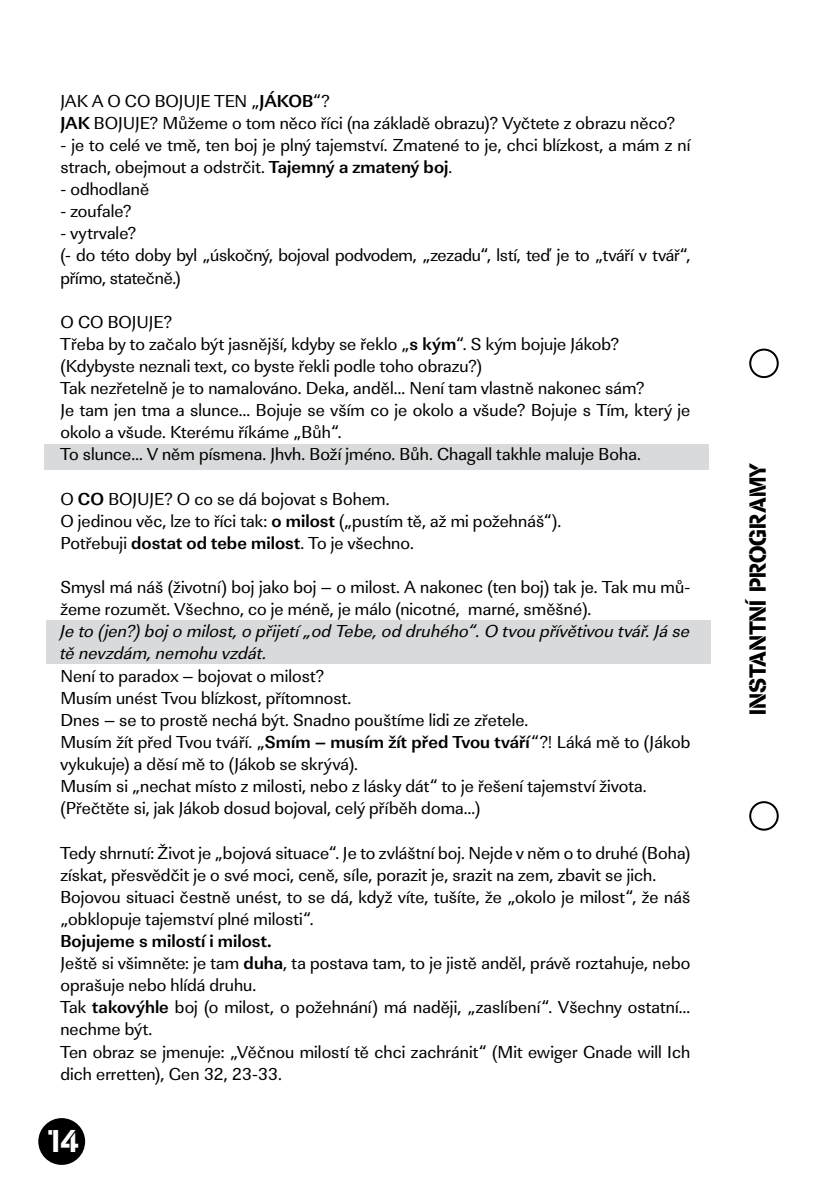
<style>
.page{position:relative;width:840px;height:1191px;background:#fff}
.page>*{position:absolute;margin:0;border:0;box-sizing:border-box;transform-origin:0 0}
.t1{font:33.6px "Cargo DCE";color:#fff}
.t2{font:24.4px "Cargo DCE";letter-spacing:-.01em;color:#000}
.t3{font:18px/22.2px "URW Linear TCE";letter-spacing:.005em;color:#000}
.t4{font:italic 18px/22.2px "URW Linear TCE";letter-spacing:.015em;color:#000}
.s1{font-weight:700}
</style>
<div class="page">
<div style="left:47px;top:619px;width:663px;height:44px;background:#d9dadb"></div>
<div style="left:44px;top:444px;width:664px;height:25px;background:#d9dadb"></div>
<div style="left:748px;top:801px;width:30px;height:29px;border:2px solid #000;border-radius:50%"></div>
<div style="left:748px;top:348px;width:30px;height:30px;border:2px solid #000;border-radius:50%"></div>
<div style="left:38px;top:1118px;width:47px;height:46px;background:#000;border-radius:50%"></div>
<p class="t3" style="left:60px;top:90px;width:616px">JAK A O CO BOJUJE TEN „<span class="s1">JÁKOB</span>“?<br><span class="s1">JAK</span> BOJUJE? Můžeme o tom něco říci (na základě obrazu)? Vyčtete z obrazu něco?</p>
<p class="t3" style="left:60px;top:134px;width:631px">- je to celé ve tmě, ten boj je plný tajemství. Zmatené to je, chci blízkost, a mám z ní strach, obejmout a odstrčit. <span class="s1">Tajemný a zmatený boj</span>.</p>
<p class="t3" style="left:60px;top:178px;width:90px">- odhodlaně</p>
<p class="t3" style="left:60px;top:200px;width:73px">- zoufale?</p>
<p class="t3" style="left:60px;top:222px;width:631px">- vytrvale?<br>(- do této doby byl „úskočný, bojoval podvodem, „zezadu“, lstí, teď je to „tváří v tvář“, přímo, statečně.)</p>
<p class="t3" style="left:60px;top:311px;width:631px">O CO BOJUJE?<br>Třeba by to začalo být jasnější, kdyby se řeklo „<span class="s1">s kým</span>“. S kým bojuje Jákob? (Kdybyste neznali text, co byste řekli podle toho obrazu?)<br>Tak nezřetelně je to namalováno. Deka, anděl… Není tam vlastně nakonec sám?<br>Je tam jen tma a slunce… Bojuje se vším co je okolo a všude? Bojuje s Tím, který je okolo a všude. Kterému říkáme „Bůh“.<br>To slunce… V něm písmena. Jhvh. Boží jméno. Bůh. Chagall takhle maluje Boha.</p>
<p class="t3" style="left:60px;top:488px;width:502px">O <span class="s1">CO</span> BOJUJE? O co se dá bojovat s Bohem.<br>O jedinou věc, lze to říci tak: <span class="s1">o milost</span> („pustím tě, až mi požehnáš“).<br>Potřebuji <span class="s1">dostat od tebe milost</span>. To je všechno.</p>
<p class="t3" style="left:60px;top:576px;width:631px">Smysl má náš (životní) boj jako boj – o milost. A nakonec (ten boj) tak je. Tak mu mů&shy;žeme rozumět. Všechno, co je méně, je málo (nicotné, marné, směšné).</p>
<p class="t4" style="left:60px;top:620px;width:631px">Je to (jen?) boj o milost, o přijetí „od Tebe, od druhého“. O tvou přívětivou tvář. Já se tě nevzdám, nemohu vzdát.</p>
<p class="t3" style="left:60px;top:664px;width:631px">Není to paradox – bojovat o milost?<br>Musím unést Tvou blízkost, přítomnost.<br>Dnes – se to prostě nechá být. Snadno pouštíme lidi ze zřetele.<br>Musím žít před Tvou tváří. „<span class="s1">Smím – musím žít před Tvou tváří</span>“?! Láká mě to (Jákob vykukuje) a děsí mě to (Jákob se skrývá).<br>Musím si „nechat místo z milosti, nebo z lásky dát“ to je řešení tajemství života. (Přečtěte si, jak Jákob dosud bojoval, celý příběh doma…)</p>
<p class="t3" style="left:60px;top:841px;width:631px">Tedy shrnutí: Život je „bojová situace“. Je to zvláštní boj. Nejde v něm o to druhé (Boha) získat, přesvědčit je o své moci, ceně, síle, porazit je, srazit na zem, zbavit se jich.<br>Bojovou situaci čestně unést, to se dá, když víte, tušíte, že „okolo je milost“, že náš „obklopuje tajemství plné milosti“.</p>
<p class="t3" style="left:60px;top:930px;width:631px"><span class="s1">Bojujeme s milostí i milost.<br></span>Ještě si všimněte: je tam <span class="s1">duha</span>, ta postava tam, to je jistě anděl, právě roztahuje, nebo oprašuje nebo hlídá druhu.<br>Tak <span class="s1">takovýhle</span> boj (o milost, o požehnání) má naději, „zaslíbení“. Všechny ostatní… nechme být.<br>Ten obraz se jmenuje: „Věčnou milostí tě chci zachránit“ (Mit ewiger Gnade will Ich dich erretten), Gen 32, 23-33.</p>
<h1 class="t1" style="left:44px;top:1120px;width:36px">14</h1>
<h2 class="t2" style="left:743px;top:714px;width:254px;rotate:-90deg">Instantní programy</h2>
</div>
